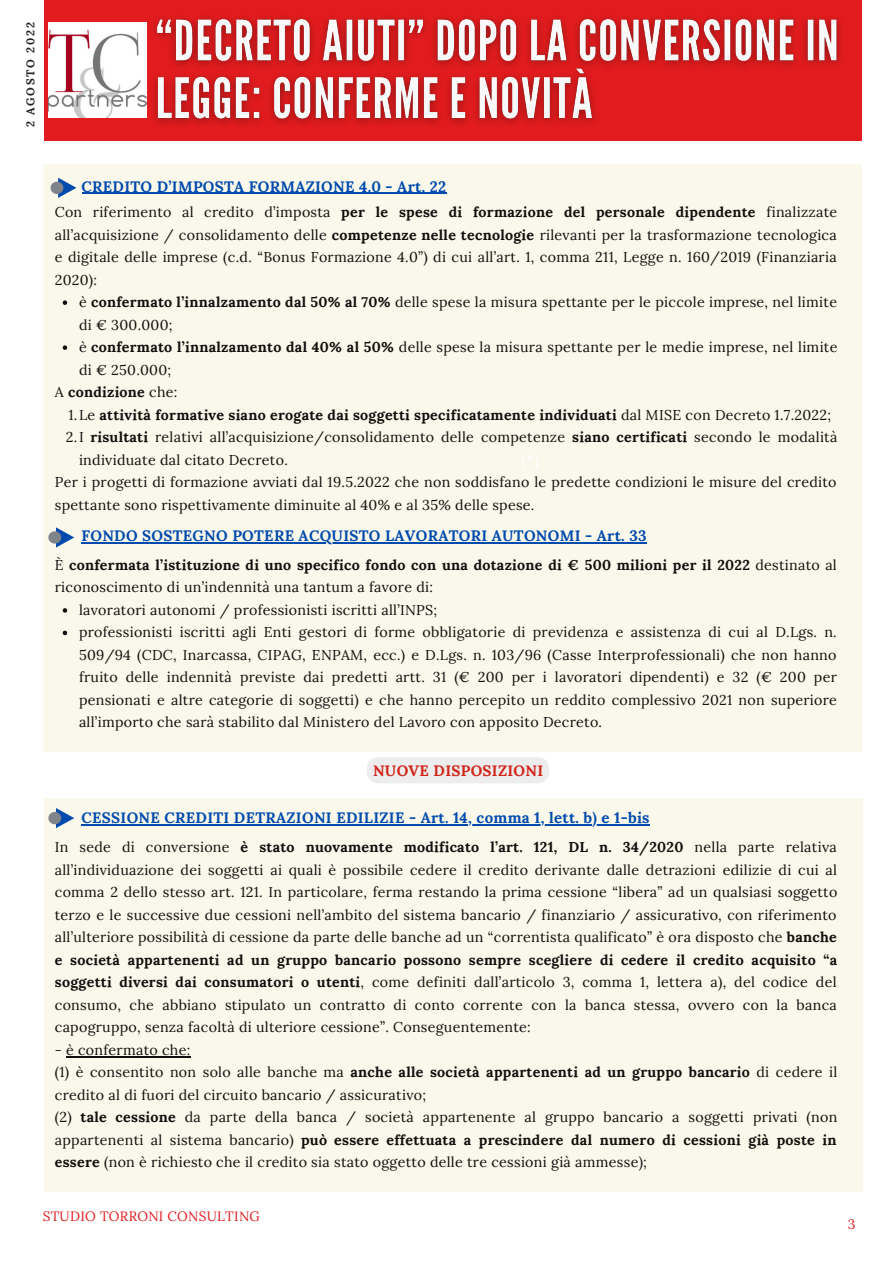
<style>
.page{position:relative;width:893px;height:1264px;background:#fff}
.page>*{position:absolute;margin:0;border:0;box-sizing:border-box;transform-origin:0 0}
.t1{font:700 15.15px "Lora";letter-spacing:.02em;color:#004aad}
.t2{font:700 15.15px "Lora";letter-spacing:.02em;color:#d02419}
.t3{font:14.25px/22.5px "Lora";letter-spacing:.02em;color:#100f0d}
.t4{font:700 14.25px/22.5px "Lora";letter-spacing:.02em;color:#100f0d}
.t5{font:13.8px "Lora";color:#e21c1e}
.t6{font:13.5px "Lora";letter-spacing:.02em;color:#e21c1e}
.t7{font:700 11.25px "Lora";letter-spacing:.15em;color:#222}
.s1{font-weight:700}
.s2{font-weight:400}
</style>
<div class="page">
<div style="left:44px;top:0;width:817px;height:140px;background:#e21c1e"></div>
<img style="left:48px;top:22px;width:94px;height:96px">
<div style="left:43px;top:164px;width:818px;height:587px;background:#faf8ea"></div>
<hr style="left:82px;top:193px;width:364px;height:1px;background:#004aad">
<svg style="left:63px;top:300px;width:4px;height:5px"></svg>
<svg style="left:63px;top:345px;width:4px;height:5px"></svg>
<img style="left:142px;top:17px;width:711px;height:124px">
<hr style="left:82px;top:542px;width:564px;height:1px;background:#004aad">
<svg style="left:63px;top:608px;width:4px;height:4px"></svg>
<svg style="left:63px;top:630px;width:4px;height:5px"></svg>
<div style="left:367px;top:757px;width:182px;height:26px;background:#ededed"></div>
<div style="left:44px;top:797px;width:818px;height:394px;background:#faf8ea"></div>
<hr style="left:82px;top:824px;width:568px;height:1px;background:#004aad">
<hr style="left:66px;top:1055px;width:125px;height:2px;background:#100f0d">
<svg style="left:51px;top:178px;width:25px;height:20px"></svg>
<svg style="left:48px;top:527px;width:26px;height:20px"></svg>
<svg style="left:48px;top:808px;width:26px;height:20px"></svg>
<p class="t7" style="left:23px;top:127px;width:107px;rotate:-90deg">2 AGOSTO 2022</p>
<p class="t1" style="left:82px;top:176px;width:366px">CREDITO D’IMPOSTA FORMAZIONE 4.0 - Art. 22</p>
<p class="t3" style="left:55px;top:201px;width:783px;text-align:justify">Con riferimento al credito d’imposta <span class="s1">per le spese di formazione del personale dipendente</span> finalizzate all’acquisizione / consolidamento delle <span class="s1">competenze nelle tecnologie</span> rilevanti per la trasformazione tecnologica e digitale delle imprese (c.d. “Bonus Formazione 4.0”) di cui all’art. 1, comma 211, Legge n. 160/2019 (Finanziaria 2020):</p>
<p class="t3" style="left:79px;top:291px;width:759px">è <span class="s1">confermato l’innalzamento dal 50% al 70%</span> delle spese la misura spettante per le piccole imprese, nel limite di € 300.000;<br>è <span class="s1">confermato l’innalzamento dal 40% al 50%</span> delle spese la misura spettante per le medie imprese, nel limite di € 250.000;</p>
<p class="t4" style="left:68px;top:403px;width:764px"><span class="s2">1.Le</span> attività formative siano erogate dai soggetti specificatamente individuati <span class="s2">dal MISE con Decreto 1.7.2022;</span></p>
<p class="t3" style="left:66px;top:425px;width:773px">2.I <span class="s1">risultati</span> relativi all’acquisizione/consolidamento delle competenze <span class="s1">siano certificati</span> secondo le modalità</p>
<p class="t3" style="left:79px;top:448px;width:210px">individuate dal citato Decreto.</p>
<p class="t4" style="left:55px;top:380px;width:124px"><span class="s2">A</span> condizione <span class="s2">che:</span></p>
<p class="t3" style="left:55px;top:470px;width:783px">Per i progetti di formazione avviati dal 19.5.2022 che non soddisfano le predette condizioni le misure del credito spettante sono rispettivamente diminuite al 40% e al 35% delle spese.</p>
<p class="t1" style="left:82px;top:526px;width:566px">FONDO SOSTEGNO POTERE ACQUISTO LAVORATORI AUTONOMI - Art. 33</p>
<p class="t4" style="left:55px;top:553px;width:783px"><span class="s2">È</span> confermata l’istituzione di uno specifico fondo con una dotazione di € 500 milioni per il 2022 <span class="s2">destinato al riconoscimento di un’indennità una tantum a favore di:</span></p>
<p class="t3" style="left:79px;top:598px;width:759px">lavoratori autonomi / professionisti iscritti all’INPS;<br>professionisti iscritti agli Enti gestori di forme obbligatorie di previdenza e assistenza di cui al D.Lgs. n.<br>509/94 (CDC, Inarcassa, CIPAG, ENPAM, ecc.) e D.Lgs. n. 103/96 (Casse Interprofessionali) che non hanno fruito delle indennità previste dai predetti artt. 31 (€ 200 per i lavoratori dipendenti) e 32 (€ 200 per pensionati e altre categorie di soggetti) e che hanno percepito un reddito complessivo 2021 non superiore all’importo che sarà stabilito dal Ministero del Lavoro con apposito Decreto.</p>
<p class="t2" style="left:373px;top:760px;width:172px">NUOVE DISPOSIZIONI</p>
<p class="t1" style="left:82px;top:808px;width:569px">CESSIONE CREDITI DETRAZIONI EDILIZIE - Art. 14, comma 1, lett. b) e 1-bis</p>
<p class="t3" style="left:55px;top:836px;width:784px;text-align:justify">In sede di conversione <span class="s1">è stato nuovamente modificato l’art. 121, DL n. 34/2020</span> nella parte relativa all’individuazione dei soggetti ai quali è possibile cedere il credito derivante dalle detrazioni edilizie di cui al comma 2 dello stesso art. 121. In particolare, ferma restando la prima cessione “libera” ad un qualsiasi soggetto terzo e le successive due cessioni nell’ambito del sistema bancario / finanziario / assicurativo, con riferimento all’ulteriore possibilità di cessione da parte delle banche ad un “correntista qualificato” è ora disposto che <span class="s1">banche e società appartenenti ad un gruppo bancario possono sempre scegliere di cedere il credito acquisito “a soggetti diversi dai consumatori o utenti</span>, come definiti dall’articolo 3, comma 1, lettera a), del codice del consumo, che abbiano stipulato un contratto di conto corrente con la banca stessa, ovvero con la banca capogruppo, senza facoltà di ulteriore cessione”. Conseguentemente:</p>
<p class="t3" style="left:55px;top:1038px;width:784px">- è confermato che:<br>(1) è consentito non solo alle banche ma <span class="s1">anche alle società appartenenti ad un gruppo bancario</span> di cedere il credito al di fuori del circuito bancario / assicurativo;<br>(2) <span class="s1">tale cessione</span> da parte della banca / società appartenente al gruppo bancario a soggetti privati (non appartenenti al sistema bancario) <span class="s1">può essere effettuata a prescindere dal numero di cessioni già poste in essere</span> (non è richiesto che il credito sia stato oggetto delle tre cessioni già ammesse);</p>
<p class="t6" style="left:43px;top:1206px;width:218px">STUDIO TORRONI CONSULTING</p>
<p class="t5" style="left:847px;top:1214px;width:9px">3</p>
</div>
